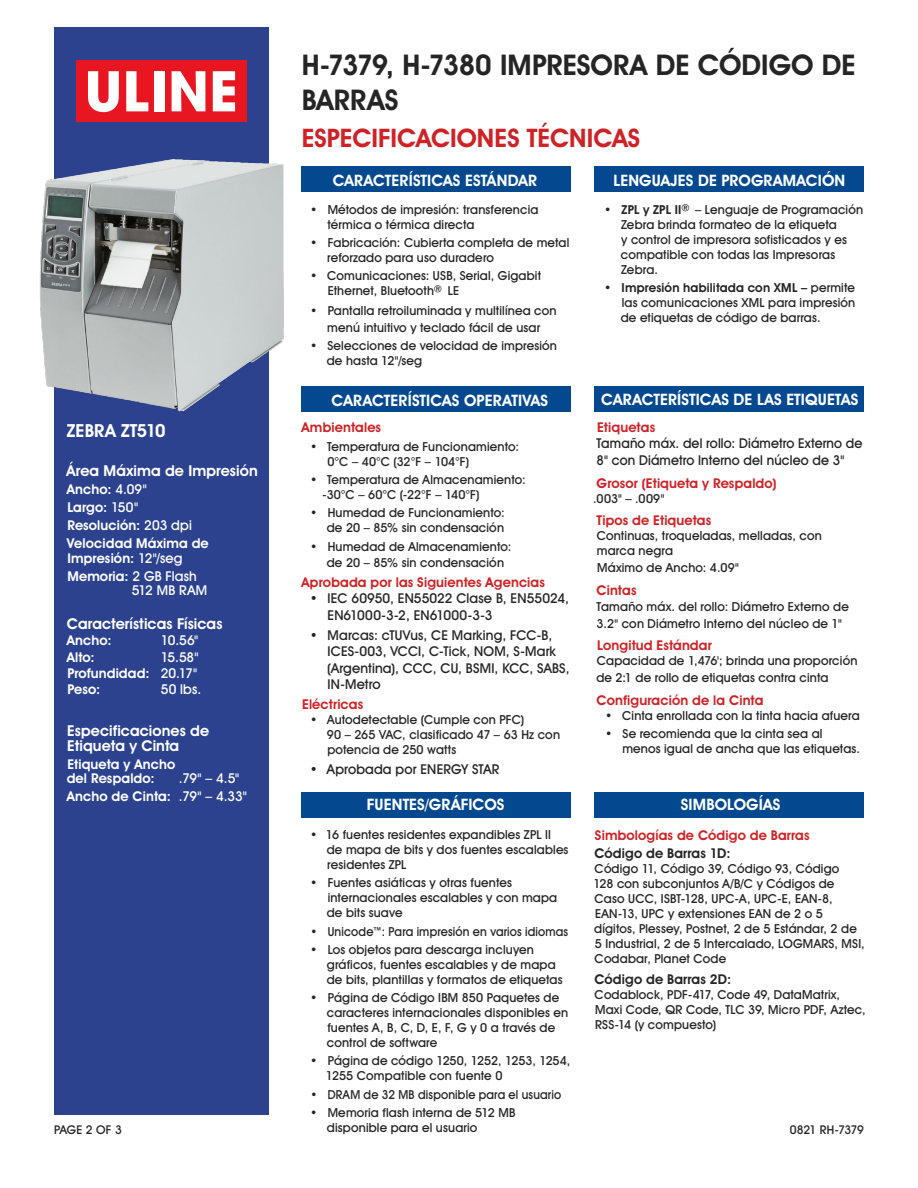
<style>
.page{position:relative;width:918px;height:1188px;background:#fff}
.page>*{position:absolute;margin:0;border:0;box-sizing:border-box;transform-origin:0 0}
.t1{font:700 28.5px/34.2px "Uline Two Knine";letter-spacing:.005em;color:#252525}
.t2{font:700 25.5px "Uline Two Knine";color:#cf2226}
.t3{font:700 18px "Uline Two Knine";letter-spacing:.01em;color:#fff}
.t4{font:700 15.75px "Uline Two Knine";letter-spacing:.01em;color:#fff}
.t5{font:700 15px/14.2px "Uline Two Knine";letter-spacing:.005em;color:#fff}
.t6{font:13.5px/16.5px "Uline Two Knine";letter-spacing:.01em;color:#252525}
.t7{font:700 13.5px "Uline Two Knine";letter-spacing:.01em;color:#cf2226}
.t8{font:700 13.5px/18px "Uline Two Knine";letter-spacing:.01em;color:#fff}
.t9{font:13.5px/18px "Uline Two Knine";letter-spacing:.01em;color:#fff}
.t10{font:700 13.5px "Uline Two Knine";letter-spacing:.01em;color:#252525}
.t11{font:12.3px/15px "Uline Two Knine";letter-spacing:.015em;color:#252525}
.t12{font:12.3px "Uline Two Knine";letter-spacing:.015em;color:#252525;scale:.95 1}
.t13{font:12px "Uline Two Knine";letter-spacing:-.015em;color:#252525}
.s1{font-weight:400}
.s2{font-weight:700}
</style>
<div class="page">
<div style="left:54px;top:27px;width:214px;height:1088px;background:#2c428e"></div>
<div style="left:77px;top:60px;width:170px;height:62px;background:#e81620"></div>
<svg style="left:88px;top:71px;width:31px;height:41px"></svg>
<svg style="left:126px;top:71px;width:22px;height:40px"></svg>
<div style="left:154px;top:71px;width:10px;height:40px;background:#fff"></div>
<svg style="left:172px;top:71px;width:33px;height:40px"></svg>
<svg style="left:213px;top:71px;width:22px;height:40px"></svg>
<div style="left:301px;top:167px;width:269px;height:25px;background:#04498f"></div>
<div style="left:301px;top:792px;width:269px;height:25px;background:#04498f"></div>
<div style="left:595px;top:792px;width:269px;height:25px;background:#04498f"></div>
<div style="left:301px;top:387px;width:269px;height:25px;background:#04498f"></div>
<div style="left:595px;top:167px;width:269px;height:25px;background:#04498f"></div>
<div style="left:595px;top:387px;width:269px;height:25px;background:#04498f"></div>
<img style="left:39px;top:155px;width:245px;height:261px">
<h1 class="t1" style="left:302px;top:48px;width:556px">H-7379, H-7380 IMPRESORA DE CÓDIGO DE<br>BARRAS</h1>
<h2 class="t2" style="left:302px;top:123px;width:340px">ESPECIFICACIONES TÉCNICAS</h2>
<p class="t4" style="left:614px;top:171px;width:233px">LENGUAJES DE PROGRAMACIÓN</p>
<p class="t4" style="left:333px;top:171px;width:206px">CARACTERÍSTICAS ESTÁNDAR</p>
<h3 class="t3" style="left:67px;top:420px;width:100px">ZEBRA ZT510</h3>
<p class="t5" style="left:67px;top:464px;width:193px">Área Máxima de Impresión</p>
<p class="t8" style="left:67px;top:480px;width:144px">Ancho: <span class="s1">4.09"<br></span>Largo: <span class="s1">150"<br></span>Resolución: <span class="s1">203 dpi<br></span>Velocidad Máxima de</p>
<p class="t8" style="left:67px;top:549px;width:131px">Impresión: <span class="s1">12"/seg<br></span>Memoria: <span class="s1">2 GB Flash</span></p>
<p class="t9" style="left:132px;top:581px;width:77px">512 MB RAM</p>
<p class="t5" style="left:67px;top:617px;width:157px">Características Físicas</p>
<p class="t8" style="left:67px;top:632px;width:46px">Ancho:</p>
<p class="t9" style="left:161px;top:632px;width:39px">10.56"</p>
<p class="t8" style="left:67px;top:648px;width:29px">Alto:</p>
<p class="t8" style="left:67px;top:649px;width:133px;line-height:16.2px;text-align:justify;text-indent:93px"><span class="s1">15.58" </span>Profundidad: <span class="s1">20.17" </span>Peso:</p>
<p class="t9" style="left:161px;top:680px;width:42px">50 lbs.</p>
<p class="t5" style="left:67px;top:724px;width:143px">Especificaciones de<br>Etiqueta y Cinta</p>
<p class="t8" style="left:67px;top:757px;width:110px;line-height:14.2px">Etiqueta y Ancho del Respaldo:</p>
<p class="t9" style="left:67px;top:769px;width:182px;text-indent:112px">.79" – 4.5"<br><span class="s2">Ancho de Cinta:</span> .79" – 4.33"</p>
<p class="t11" style="left:327px;top:202px;width:213px;text-indent:-17px">• Métodos de impresión: transferencia térmica o térmica directa</p>
<p class="t11" style="left:327px;top:235px;width:243px;text-indent:-17px">• Fabricación: Cubierta completa de metal reforzado para uso duradero</p>
<p class="t11" style="left:328px;top:268px;width:215px;text-indent:-18px">• Comunicaciones: USB, Serial, Gigabit<br>Ethernet, Bluetooth® LE</p>
<p class="t11" style="left:310px;top:302px;width:248px;line-height:16.5px;text-align:center">• Pantalla retroiluminada y multilínea con menú intuitivo y teclado fácil de usar</p>
<p class="t11" style="left:327px;top:338px;width:232px;text-indent:-17px">• Selecciones de velocidad de impresión de hasta 12"/seg</p>
<p class="t4" style="left:332px;top:391px;width:218px">CARACTERÍSTICAS OPERATIVAS</p>
<p class="t7" style="left:302px;top:419px;width:81px">Ambientales</p>
<p class="t11" style="left:328px;top:439px;width:193px;text-indent:-17px">• Temperatura de Funcionamiento:<br>0°C – 40°C (32°F – 104°F)</p>
<p class="t11" style="left:322px;top:472px;width:205px;text-indent:-12px">• Temperatura de Almacenamiento: -30°C – 60°C (-22°F – 140°F)</p>
<p class="t11" style="left:310px;top:505px;width:196px;text-align:right">• Humedad de Funcionamiento: de 20 – 85% sin condensación</p>
<p class="t11" style="left:327px;top:538px;width:186px;line-height:16.5px;text-indent:-17px">• Humedad de Almacenamiento: de 20 – 85% sin condensación</p>
<p class="t7" style="left:302px;top:574px;width:245px">Aprobada por las Siguientes Agencias</p>
<p class="t6" style="left:328px;top:590px;width:243px;text-indent:-18px">• IEC 60950, EN55022 Clase B, EN55024,<br>EN61000-3-2, EN61000-3-3</p>
<p class="t6" style="left:327px;top:626px;width:244px;text-indent:-17px">• Marcas: cTUVus, CE Marking, FCC-B,<br>ICES-003, VCCI, C-Tick, NOM, S-Mark (Argentina), CCC, CU, BSMI, KCC, SABS,<br>IN-Metro</p>
<p class="t7" style="left:302px;top:696px;width:63px">Eléctricas</p>
<p class="t11" style="left:327px;top:712px;width:235px;text-indent:-17px">• Autodetectable (Cumple con PFC)<br>90 – 265 VAC, clasificado 47 – 63 Hz con potencia de 250 watts</p>
<p class="t6" style="left:310px;top:760px;width:191px">• Aprobada por ENERGY STAR</p>
<p class="t4" style="left:367px;top:795px;width:139px">FUENTES/GRÁFICOS</p>
<p class="t11" style="left:621px;top:202px;width:244px;text-indent:-17px"><span class="s2">• ZPL y ZPL II®</span> – Lenguaje de Programación<br>Zebra brinda formateo de la etiqueta<br>y control de impresora sofisticados y es compatible con todas las Impresoras<br>Zebra.</p>
<p class="t11" style="left:621px;top:280px;width:236px;text-align:justify;text-indent:-17px"><span class="s2">• Impresión habilitada con XML –</span> permite las comunicaciones XML para impresión de etiquetas de código de barras.</p>
<p class="t4" style="left:601px;top:390px;width:259px">CARACTERÍSTICAS DE LAS ETIQUETAS</p>
<p class="t7" style="left:597px;top:419px;width:59px">Etiquetas</p>
<p class="t6" style="left:597px;top:435px;width:268px">Tamaño máx. del rollo: Diámetro Externo de<br>8" con Diámetro Interno del núcleo de 3"</p>
<p class="t7" style="left:597px;top:475px;width:181px">Grosor (Etiqueta y Respaldo)</p>
<p class="t11" style="left:593px;top:491px;width:73px">.003" – .009"</p>
<p class="t7" style="left:597px;top:512px;width:116px">Tipos de Etiquetas</p>
<p class="t11" style="left:597px;top:528px;width:227px">Continuas, troqueladas, melladas, con marca negra</p>
<p class="t11" style="left:597px;top:560px;width:143px">Máximo de Ancho: 4.09"</p>
<p class="t7" style="left:597px;top:582px;width:41px">Cintas</p>
<p class="t11" style="left:597px;top:598px;width:254px;line-height:16.5px">Tamaño máx. del rollo: Diámetro Externo de<br>3.2" con Diámetro Interno del núcleo de 1"</p>
<p class="t7" style="left:597px;top:638px;width:116px">Longitud Estándar</p>
<p class="t11" style="left:596px;top:653px;width:263px;line-height:16.5px">Capacidad de 1,476'; brinda una proporción de 2:1 de rollo de etiquetas contra cinta</p>
<p class="t7" style="left:597px;top:692px;width:168px">Configuración de la Cinta</p>
<p class="t11" style="left:605px;top:708px;width:256px">• Cinta enrollada con la tinta hacia afuera</p>
<p class="t11" style="left:622px;top:726px;width:239px;text-indent:-17px">• Se recomienda que la cinta sea al menos igual de ancha que las etiquetas.</p>
<p class="t4" style="left:681px;top:795px;width:101px">SIMBOLOGÍAS</p>
<p class="t7" style="left:595px;top:827px;width:216px">Simbologías de Código de Barras</p>
<p class="t10" style="left:594px;top:845px;width:138px">Código de Barras 1D:</p>
<p class="t11" style="left:593px;top:861px;width:273px">Código 11, Código 39, Código 93, Código<br>128 con subconjuntos A/B/C y Códigos de Caso UCC, ISBT-128, UPC-A, UPC-E, EAN-8, EAN-13, UPC y extensiones EAN de 2 o 5 dígitos, Plessey, Postnet, 2 de 5 Estándar, 2 de 5 Industrial, 2 de 5 Intercalado, LOGMARS, MSI, Codabar, Planet Code</p>
<p class="t10" style="left:594px;top:971px;width:138px">Código de Barras 2D:</p>
<p class="t11" style="left:595px;top:987px;width:273px">Codablock, PDF-417, Code 49, DataMatrix,<br>Maxi Code, QR Code, TLC 39, Micro PDF, Aztec,<br>RSS-14 (y compuesto)</p>
<p class="t11" style="left:327px;top:827px;width:243px;text-indent:-17px">• 16 fuentes residentes expandibles ZPL II de mapa de bits y dos fuentes escalables residentes ZPL</p>
<p class="t11" style="left:327px;top:875px;width:232px;text-indent:-17px">• Fuentes asiáticas y otras fuentes internacionales escalables y con mapa de bits suave</p>
<p class="t12" style="left:310px;top:924px;width:273px">• Unicode™: Para impresión en varios idiomas</p>
<p class="t11" style="left:327px;top:942px;width:237px;text-indent:-17px">• Los objetos para descarga incluyen gráficos, fuentes escalables y de mapa de bits, plantillas y formatos de etiquetas</p>
<p class="t11" style="left:327px;top:990px;width:243px;text-indent:-17px">• Página de Código IBM 850 Paquetes de caracteres internacionales disponibles en fuentes A, B, C, D, E, F, G y 0 a través de control de software</p>
<p class="t11" style="left:326px;top:1053px;width:246px;text-indent:-16px">• Página de código 1250, 1252, 1253, 1254,<br>1255 Compatible con fuente 0</p>
<p class="t12" style="left:310px;top:1087px;width:265px">• DRAM de 32 MB disponible para el usuario</p>
<p class="t11" style="left:327px;top:1105px;width:190px;text-indent:-17px">• Memoria flash interna de 512 MB disponible para el usuario</p>
<p class="t13" style="left:54px;top:1122px;width:69px">PAGE 2 OF 3</p>
<p class="t13" style="left:790px;top:1122px;width:76px">0821 RH-7379</p>
</div>
